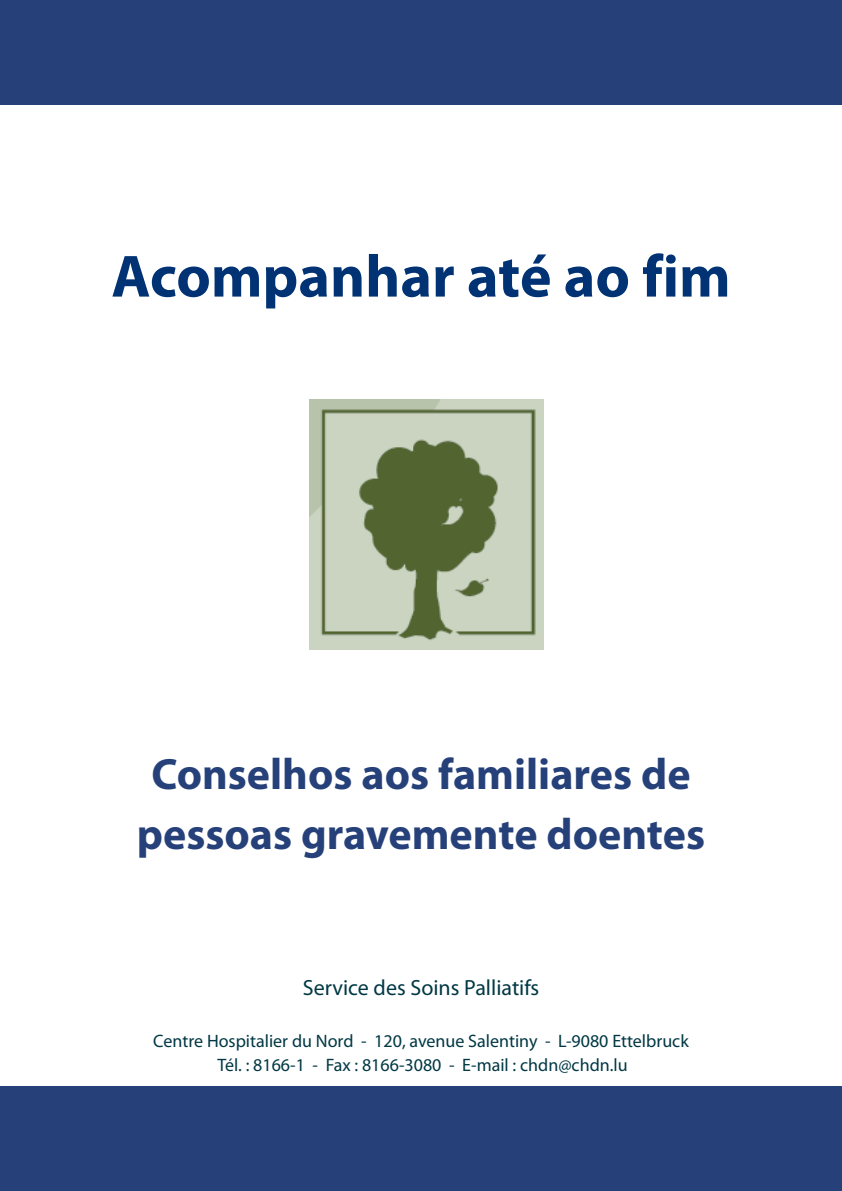
<style>
.page{position:relative;width:842px;height:1191px;background:#fff}
.page>*{position:absolute;margin:0;border:0;box-sizing:border-box;transform-origin:0 0}
.t1{font:700 60px "Myriad Pro";color:#013374}
.t2{font:700 44px/59.4px "Myriad Pro";color:#264179;text-align:center}
.t3{font:22px "Myriad Pro";color:#013844}
.t4{font:18px/24px "Myriad Pro";color:#013844;text-align:center}
</style>
<div class="page">
<div style="left:0;top:0;width:842px;height:104px;background:#264179"></div>
<img style="left:310px;top:400px;width:233px;height:250px">
<div style="left:0;top:1086px;width:842px;height:105px;background:#264179"></div>
<h1 class="t1" style="left:111px;top:237px;width:621px">Acompanhar até ao fim</h1>
<h2 class="t2" style="left:137px;top:743px;width:570px">Conselhos aos familiares de pessoas gravemente doentes</h2>
<p class="t3" style="left:303px;top:974px;width:238px">Service des Soins Palliatifs</p>
<p class="t4" style="left:153px;top:1028px;width:537px">Centre Hospitalier du Nord - 120, avenue Salentiny - L-9080 Ettelbruck<br>Tél. : 8166-1 - Fax : 8166-3080 - E-mail : chdn@chdn.lu</p>
</div>
